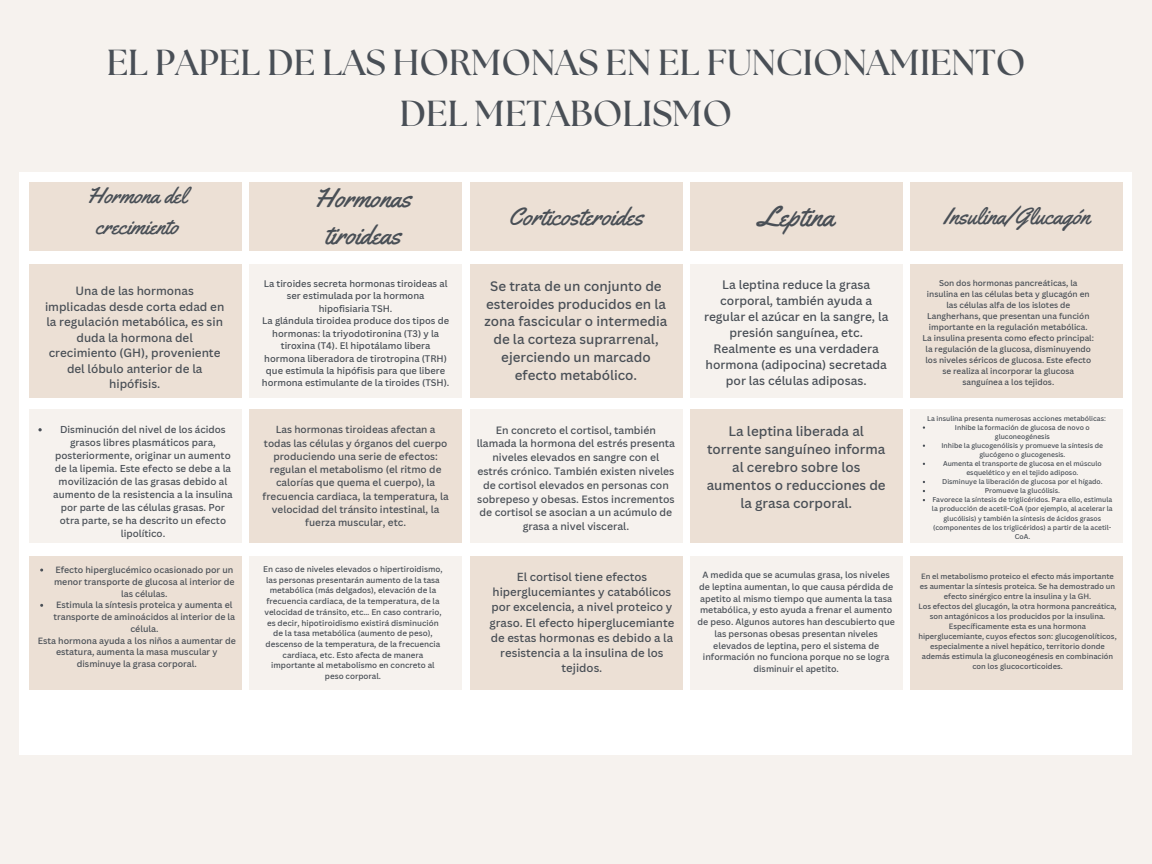
<style>
.page{position:relative;width:1152px;height:864px;background:#f6f2ee}
.page>*{position:absolute;margin:0;border:0;box-sizing:border-box;transform-origin:0 0}
.t1{font:700 36.15px/50.8px "The Seasons";color:#494f56;text-align:center}
.t2{font:28.5px "Yellowtail";color:#494f56}
.t3{font:26.85px/36.8px "Yellowtail";color:#494f56;text-align:center}
.t4{font:25.2px "Yellowtail";color:#494f56}
.t5{font:23.25px "Yellowtail";color:#494f56}
.t6{font:22.35px/30.9px "Yellowtail";color:#494f56;text-align:center}
.t7{font:500 13.35px/17.9px "Canva Sans";color:#494f56;text-align:center}
.t8{font:500 12px/15.9px "Canva Sans";color:#494f56;text-align:center}
.t9{font:500 11.7px/15.6px "Canva Sans";color:#494f56;text-align:center}
.t10{font:500 11.4px/15.1px "Canva Sans";color:#494f56;text-align:center}
.t11{font:500 10.35px/13.8px "Canva Sans";color:#494f56;text-align:center}
.t12{font:500 9.9px/13.4px "Canva Sans";color:#494f56;text-align:center}
.t13{font:500 9.75px/13px "Canva Sans";color:#494f56;text-align:center}
.t14{font:500 9.3px/12.5px "Canva Sans";color:#494f56;text-align:center}
.t15{font:500 8.85px/11.7px "Canva Sans";color:#494f56;text-align:center}
.t16{font:500 8.25px/10.9px "Canva Sans";color:#494f56;text-align:center}
.t17{font:500 8.1px/10.6px "Canva Sans";color:#494f56;text-align:center}
.t18{font:500 7.5px/9.9px "Canva Sans";color:#494f56;text-align:center}
.t19{font:500 6.75px/9px "Canva Sans";color:#494f56;text-align:center}
</style>
<div class="page">
<div style="left:19px;top:172px;width:1113px;height:582px;background:#fff"></div>
<div style="left:249px;top:264px;width:213px;height:134px;background:#f6f2ee"></div>
<div style="left:249px;top:556px;width:213px;height:134px;background:#f6f2ee"></div>
<div style="left:29px;top:264px;width:213px;height:134px;background:#ece0d5"></div>
<div style="left:29px;top:556px;width:213px;height:134px;background:#ece0d5"></div>
<div style="left:249px;top:182px;width:213px;height:69px;background:#ece0d5"></div>
<div style="left:29px;top:182px;width:213px;height:69px;background:#ece0d5"></div>
<div style="left:470px;top:182px;width:212px;height:69px;background:#ece0d5"></div>
<div style="left:690px;top:182px;width:213px;height:69px;background:#ece0d5"></div>
<div style="left:910px;top:182px;width:213px;height:69px;background:#ece0d5"></div>
<div style="left:690px;top:264px;width:213px;height:134px;background:#f6f2ee"></div>
<div style="left:690px;top:556px;width:213px;height:134px;background:#f6f2ee"></div>
<div style="left:470px;top:264px;width:212px;height:134px;background:#ece0d5"></div>
<div style="left:470px;top:556px;width:212px;height:134px;background:#ece0d5"></div>
<div style="left:910px;top:264px;width:213px;height:134px;background:#ece0d5"></div>
<div style="left:910px;top:556px;width:213px;height:134px;background:#ece0d5"></div>
<div style="left:29px;top:410px;width:213px;height:133px;background:#f6f2ee"></div>
<div style="left:690px;top:410px;width:213px;height:133px;background:#ece0d5"></div>
<div style="left:910px;top:410px;width:213px;height:133px;background:#f6f2ee"></div>
<div style="left:470px;top:410px;width:212px;height:133px;background:#f6f2ee"></div>
<div style="left:249px;top:410px;width:213px;height:133px;background:#ece0d5"></div>
<svg style="left:38px;top:428px;width:4px;height:3px"></svg>
<h1 class="t1" style="left:107px;top:39px;width:920px">EL PAPEL DE LAS HORMONAS EN EL FUNCIONAMIENTO<br>DEL METABOLISMO</h1>
<h6 class="t6" style="left:87px;top:180px;width:101px">Hormona del crecimiento</h6>
<h3 class="t9" style="left:45px;top:283px;width:181px">Una de las hormonas implicadas desde corta edad en la regulación metabólica, es sin duda la hormona del crecimiento (GH), proveniente del lóbulo anterior de la hipófisis.</h3>
<p class="t13" style="left:53px;top:423px;width:181px">Disminución del nivel de los ácidos grasos libres plasmáticos para, posteriormente, originar un aumento de la lipemia. Este efecto se debe a la movilización de las grasas debido al aumento de la resistencia a la insulina por parte de las células grasas. Por otra parte, se ha descrito un efecto lipolítico.</p>
<p class="t15" style="left:54px;top:564px;width:182px">Efecto hiperglucémico ocasionado por un menor transporte de glucosa al interior de las células.</p>
<p class="t15" style="left:53px;top:599px;width:183px">Estimula la síntesis proteica y aumenta el transporte de aminoácidos al interior de la célula.</p>
<p class="t15" style="left:38px;top:634px;width:200px">Esta hormona ayuda a los niños a aumentar de estatura, aumenta la masa muscular y disminuye la grasa corporal.</p>
<h4 class="t3" style="left:315px;top:180px;width:98px">Hormonas tiroideas</h4>
<p class="t14" style="left:264px;top:277px;width:185px">La tiroides secreta hormonas tiroideas al ser estimulada por la hormona hipofisiaria TSH.</p>
<h2 class="t14" style="left:262px;top:314px;width:189px">La glándula tiroidea produce dos tipos de hormonas: la triyodotironina (T3) y la tiroxina (T4). El hipotálamo libera hormona liberadora de tirotropina (TRH) que estimula la hipófisis para que libere hormona estimulante de la tiroides (TSH).</h2>
<p class="t4" style="left:509px;top:201px;width:136px">Corticosteroides</p>
<p class="t2" style="left:759px;top:199px;width:77px">Leptina</p>
<p class="t5" style="left:943px;top:201px;width:148px">Insulina/Glucagón</p>
<p class="t7" style="left:485px;top:277px;width:184px">Se trata de un conjunto de esteroides producidos en la zona fascicular o intermedia de la corteza suprarrenal, ejerciendo un marcado efecto metabólico.</p>
<p class="t8" style="left:704px;top:277px;width:186px">La leptina reduce la grasa corporal, también ayuda a regular el azúcar en la sangre, la presión sanguínea, etc.<br>Realmente es una verdadera hormona (adipocina) secretada por las células adiposas.</p>
<h5 class="t16" style="left:927px;top:277px;width:164px">Son dos hormonas pancreáticas, la insulina en las células beta y glucagón en las células alfa de los islotes de Langherhans, que presentan una función importante en la regulación metabólica.</h5>
<p class="t16" style="left:923px;top:332px;width:173px">La insulina presenta como efecto principal: la regulación de la glucosa, disminuyendo los niveles séricos de glucosa. Este efecto se realiza al incorporar la glucosa sanguínea a los tejidos.</p>
<h6 class="t12" style="left:263px;top:423px;width:188px">Las hormonas tiroideas afectan a todas las células y órganos del cuerpo produciendo una serie de efectos: regulan el metabolismo (el ritmo de calorías que quema el cuerpo), la frecuencia cardiaca, la temperatura, la velocidad del tránsito intestinal, la fuerza muscular, etc.</h6>
<h5 class="t11" style="left:477px;top:423px;width:200px">En concreto el cortisol, también llamada la hormona del estrés presenta niveles elevados en sangre con el estrés crónico. También existen niveles de cortisol elevados en personas con sobrepeso y obesas. Estos incrementos de cortisol se asocian a un acúmulo de grasa a nivel visceral.</h5>
<p class="t7" style="left:707px;top:422px;width:181px">La leptina liberada al torrente sanguíneo informa al cerebro sobre los aumentos o reducciones de la grasa corporal.</p>
<p class="t17" style="left:263px;top:564px;width:181px">En caso de niveles elevados o hipertiroidismo, las personas presentarán aumento de la tasa metabólica (más delgados), elevación de la frecuencia cardiaca, de la temperatura, de la velocidad de tránsito, etc… En caso contrario, es decir, hipotiroidismo existirá disminución de la tasa metabólica (aumento de peso), descenso de la temperatura, de la frecuencia cardiaca, etc. Esto afecta de manera importante al metabolismo en concreto al peso corporal.</p>
<p class="t10" style="left:490px;top:569px;width:186px">El cortisol tiene efectos hiperglucemiantes y catabólicos por excelencia, a nivel proteico y graso. El efecto hiperglucemiante de estas hormonas es debido a la resistencia a la insulina de los tejidos.</p>
<h3 class="t15" style="left:698px;top:569px;width:199px">A medida que se acumulas grasa, los niveles de leptina aumentan, lo que causa pérdida de apetito al mismo tiempo que aumenta la tasa metabólica, y esto ayuda a frenar el aumento de peso. Algunos autores han descubierto que las personas obesas presentan niveles elevados de leptina, pero el sistema de información no funciona porque no se logra disminuir el apetito.</h3>
<p class="t19" style="left:927px;top:414px;width:180px">La insulina presenta numerosas acciones metabólicas:</p>
<p class="t19" style="left:955px;top:423px;width:136px">Inhibe la formación de glucosa de novo o gluconeogénesis</p>
<p class="t19" style="left:942px;top:441px;width:163px">Inhibe la glucogenólisis y promueve la síntesis de glucógeno o glucogenesis.</p>
<p class="t19" style="left:943px;top:459px;width:160px">Aumenta el transporte de glucosa en el músculo esquelético y en el tejido adiposo.</p>
<p class="t19" style="left:942px;top:477px;width:162px">Disminuye la liberación de glucosa por el hígado.</p>
<p class="t19" style="left:985px;top:486px;width:77px">Promueve la glucólisis.</p>
<p class="t19" style="left:932px;top:495px;width:182px">Favorece la síntesis de triglicéridos. Para ello, estimula la producción de acetil-CoA (por ejemplo, al acelerar la glucólisis) y también la síntesis de ácidos grasos (componentes de los triglicéridos) a partir de la acetil-CoA.</p>
<h6 class="t18" style="left:920px;top:572px;width:197px">En el metabolismo proteico el efecto más importante es aumentar la síntesis proteica. Se ha demostrado un efecto sinérgico entre la insulina y la GH.</h6>
<h2 class="t18" style="left:918px;top:602px;width:200px">Los efectos del glucagón, la otra hormona pancreática, son antagónicos a los producidos por la insulina.<br>Específicamente esta es una hormona hiperglucemiante, cuyos efectos son: glucogenolíticos, especialmente a nivel hepático, territorio donde además estimula la gluconeogénesis en combinación con los glucocorticoides.</h2>
</div>
